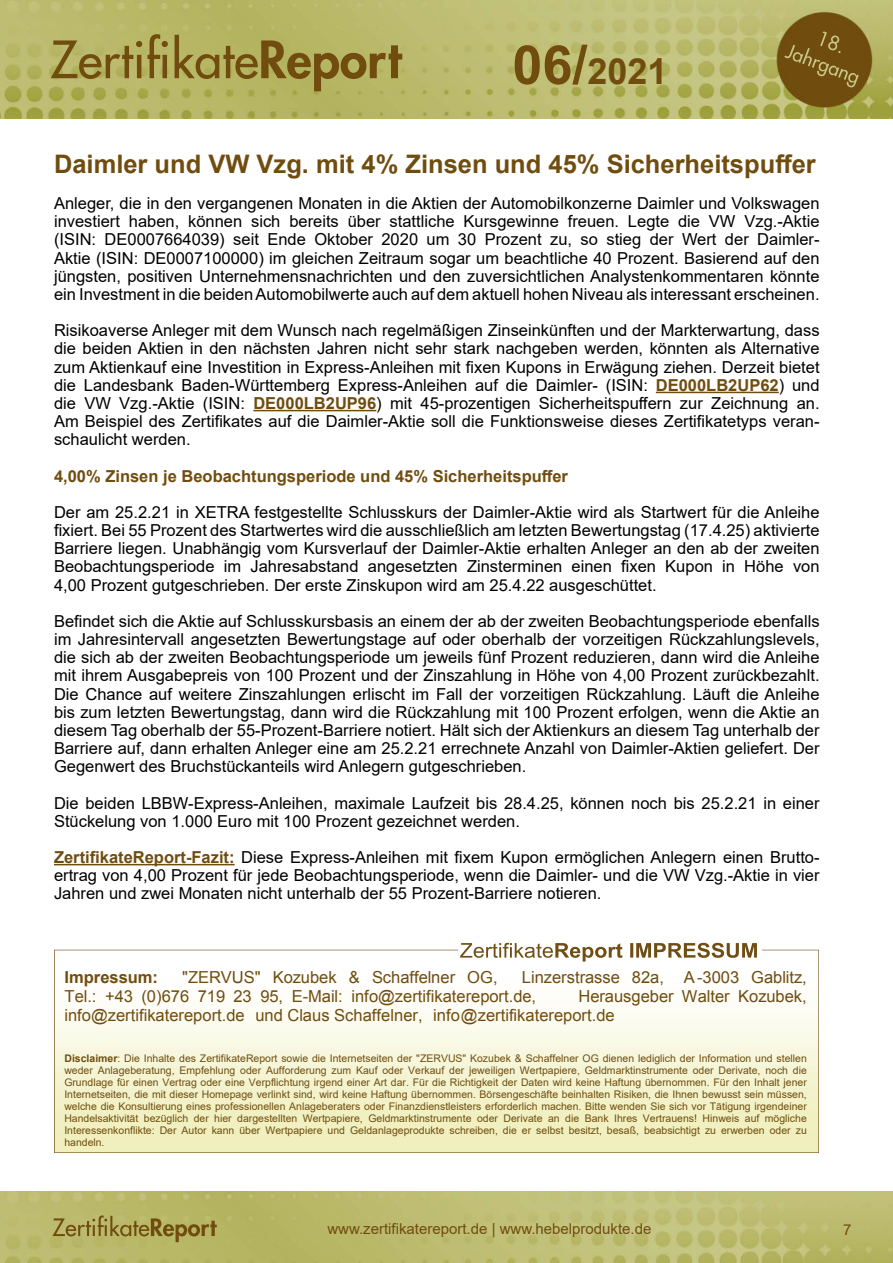
<style>
.page{position:relative;width:893px;height:1263px;background:#fff}
.page>*{position:absolute;margin:0;border:0;box-sizing:border-box;transform-origin:0 0}
.t1{font:700 36px "Arial";color:#704d0f}
.t2{font:700 25.5px "Arial";color:#704d0f}
.t3{font:16.5px/18.1px "Arial";color:#000;text-align:justify}
.t4{font:16.5px/19px "Arial";color:#704d0f}
.t5{font:700 16.5px "Arial";color:#704d0f}
.t6{font:15px "Arial";color:#704d0f}
.t7{font:10.5px/12px "Arial";color:#704d0f;text-align:justify}
.s1{font-size:54px}
.s2{font-weight:700;color:#704d0f}
.s3{font-weight:700}
</style>
<div class="page">
<img style="left:0;top:1192px;width:893px;height:71px">
<img style="left:0;top:0;width:893px;height:119px">
<hr style="left:656px;top:392px;width:123px;height:1px;background:#704d0f">
<hr style="left:253px;top:410px;width:123px;height:1px;background:#704d0f">
<hr style="left:54px;top:864px;width:181px;height:1px;background:#704d0f">
<img style="left:54px;top:942px;width:765px;height:210px">
<img style="left:503px;top:943px;width:254px;height:15px">
<h1 class="t1" style="left:512px;top:46px;width:157px"><span class="s1">06/</span>2021</h1>
<h2 class="t2" style="left:54px;top:146px;width:763px">Daimler und VW Vzg. mit 4% Zinsen und 45% Sicherheitspuffer</h2>
<p class="t3" style="left:54px;top:194px;width:767px">Anleger, die in den vergangenen Monaten in die Aktien der Automobilkonzerne Daimler und Volkswagen investiert haben, können sich bereits über stattliche Kursgewinne freuen. Legte die VW Vzg.-Aktie (ISIN: DE0007664039) seit Ende Oktober 2020 um 30 Prozent zu, so stieg der Wert der Daimler-Aktie (ISIN: DE0007100000) im gleichen Zeitraum sogar um beachtliche 40 Prozent. Basierend auf den jüngsten, positiven Unternehmensnachrichten und den zuversichtlichen Analystenkommentaren könnte ein Investment in die beiden Automobilwerte auch auf dem aktuell hohen Niveau als interessant erscheinen.</p>
<p class="t3" style="left:54px;top:321px;width:767px">Risikoaverse Anleger mit dem Wunsch nach regelmäßigen Zinseinkünften und der Markterwartung, dass die beiden Aktien in den nächsten Jahren nicht sehr stark nachgeben werden, könnten als Alternative zum Aktienkauf eine Investition in Express-Anleihen mit fixen Kupons in Erwägung ziehen. Derzeit bietet die Landesbank Baden-Württemberg Express-Anleihen auf die Daimler- (ISIN: <span class="s2">DE000LB2UP62</span>) und die VW Vzg.-Aktie (ISIN: <span class="s2">DE000LB2UP96</span>) mit 45-prozentigen Sicherheitspuffern zur Zeichnung an.<br>Am Beispiel des Zertifikates auf die Daimler-Aktie soll die Funktionsweise dieses Zertifikatetyps veran&shy;schaulicht werden.</p>
<p class="t5" style="left:54px;top:464px;width:515px">4,00% Zinsen je Beobachtungsperiode und 45% Sicherheitspuffer</p>
<p class="t3" style="left:54px;top:503px;width:767px">Der am 25.2.21 in XETRA festgestellte Schlusskurs der Daimler-Aktie wird als Startwert für die Anleihe fixiert. Bei 55 Prozent des Startwertes wird die ausschließlich am letzten Bewertungstag (17.4.25) aktivierte Barriere liegen. Unabhängig vom Kursverlauf der Daimler-Aktie erhalten Anleger an den ab der zweiten Beobachtungsperiode im Jahresabstand angesetzten Zinsterminen einen fixen Kupon in Höhe von 4,00 Prozent gutgeschrieben. Der erste Zinskupon wird am 25.4.22 ausgeschüttet.</p>
<p class="t3" style="left:54px;top:612px;width:767px">Befindet sich die Aktie auf Schlusskursbasis an einem der ab der zweiten Beobachtungsperiode ebenfalls im Jahresintervall angesetzten Bewertungstage auf oder oberhalb der vorzeitigen Rückzahlungslevels, die sich ab der zweiten Beobachtungsperiode um jeweils fünf Prozent reduzieren, dann wird die Anleihe mit ihrem Ausgabepreis von 100 Prozent und der Zinszahlung in Höhe von 4,00 Prozent zurückbezahlt.<br>Die Chance auf weitere Zinszahlungen erlischt im Fall der vorzeitigen Rückzahlung. Läuft die Anleihe bis zum letzten Bewertungstag, dann wird die Rückzahlung mit 100 Prozent erfolgen, wenn die Aktie an diesem Tag oberhalb der 55-Prozent-Barriere notiert. Hält sich der Aktienkurs an diesem Tag unterhalb der Barriere auf, dann erhalten Anleger eine am 25.2.21 errechnete Anzahl von Daimler-Aktien geliefert. Der Gegenwert des Bruchstückanteils wird Anlegern gutgeschrieben.</p>
<p class="t3" style="left:54px;top:793px;width:767px">Die beiden LBBW-Express-Anleihen, maximale Laufzeit bis 28.4.25, können noch bis 25.2.21 in einer<br>Stückelung von 1.000 Euro mit 100 Prozent gezeichnet werden.</p>
<p class="t3" style="left:54px;top:848px;width:767px"><span class="s2">ZertifikateReport-Fazit:</span> Diese Express-Anleihen mit fixem Kupon ermöglichen Anlegern einen Brutto&shy;ertrag von 4,00 Prozent für jede Beobachtungsperiode, wenn die Daimler- und die VW Vzg.-Aktie in vier Jahren und zwei Monaten nicht unterhalb der 55 Prozent-Barriere notieren.</p>
<p class="t5" style="left:64px;top:966px;width:95px">Impressum:</p>
<p class="t4" style="left:182px;top:968px;width:317px">"ZERVUS" Kozubek &amp; Schaffelner OG,</p>
<p class="t4" style="left:64px;top:968px;width:744px;text-indent:458px">Linzerstrasse 82a, A-3003 Gablitz,<br>Tel.: +43 (0)676 719 23 95, E-Mail: info@zertifikatereport.de,</p>
<p class="t4" style="left:64px;top:987px;width:744px;text-indent:514px">Herausgeber Walter Kozubek, info@zertifikatereport.de und Claus Schaffelner, info@zertifikatereport.de</p>
<p class="t7" style="left:64px;top:1052px;width:744px"><span class="s3">Disclaimer</span>: Die Inhalte des ZertifikateReport sowie die Internetseiten der "ZERVUS" Kozubek &amp; Schaffelner OG dienen lediglich der Information und stellen weder Anlageberatung, Empfehlung oder Aufforderung zum Kauf oder Verkauf der jeweiligen Wertpapiere, Geldmarktinstrumente oder Derivate, noch die Grundlage für einen Vertrag oder eine Verpflichtung irgend einer Art dar. Für die Richtigkeit der Daten wird keine Haftung übernommen. Für den Inhalt jener Internetseiten, die mit dieser Homepage verlinkt sind, wird keine Haftung übernommen. Börsengeschäfte beinhalten Risiken, die Ihnen bewusst sein müssen, welche die Konsultierung eines professionellen Anlageberaters oder Finanzdienstleisters erforderlich machen. Bitte wenden Sie sich vor Tätigung irgendeiner Handelsaktivität bezüglich der hier dargestellten Wertpapiere, Geldmarktinstrumente oder Derivate an die Bank Ihres Vertrauens! Hinweis auf mögliche Interessenkonflikte: Der Autor kann über Wertpapiere und Geldanlageprodukte schreiben, die er selbst besitzt, besaß, beabsichtigt zu erwerben oder zu handeln.</p>
<p class="t6" style="left:327px;top:1218px;width:326px">www.zertifikatereport.de | www.hebelprodukte.de</p>
<p class="t6" style="left:843px;top:1219px;width:10px">7</p>
</div>
